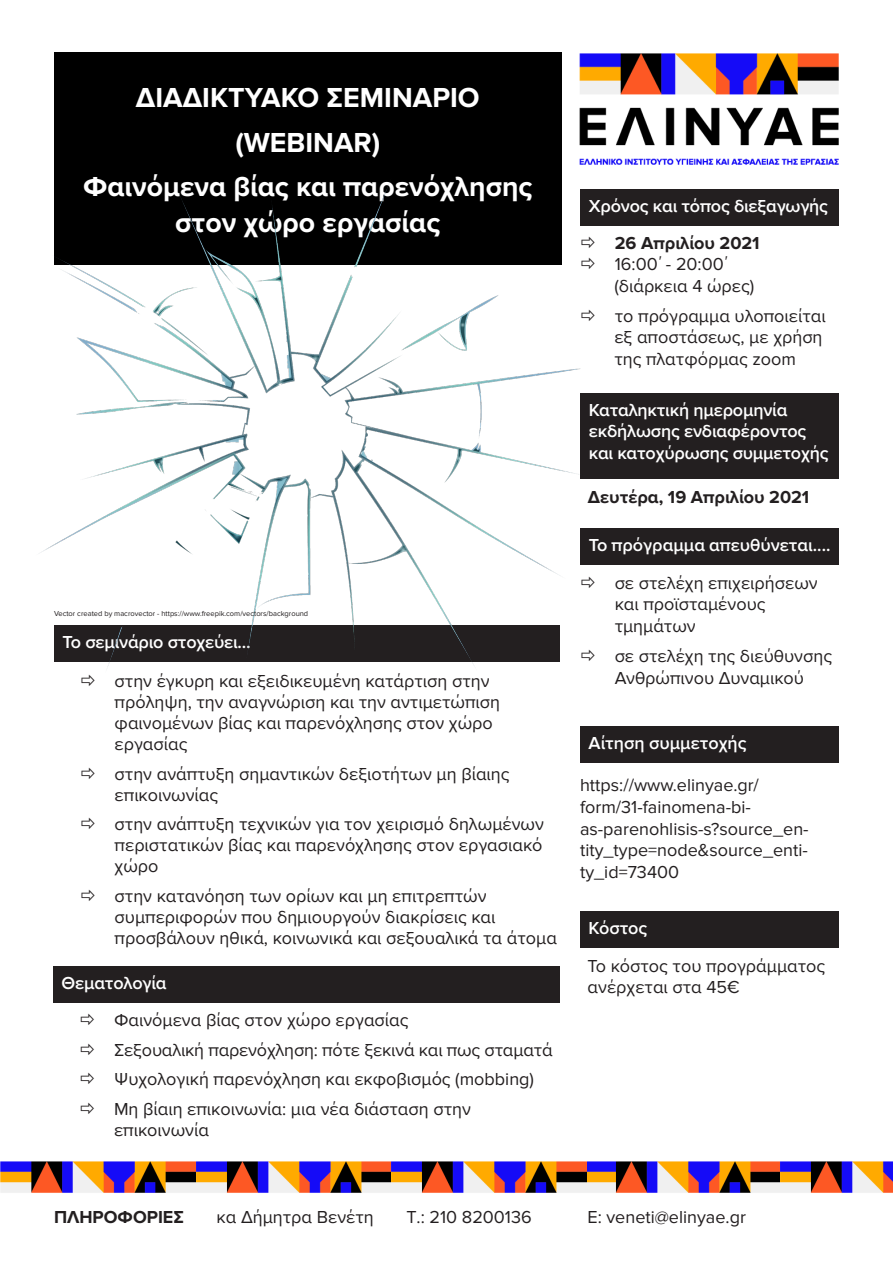
<style>
.page{position:relative;width:893px;height:1263px;background:#fff}
.page>*{position:absolute;margin:0;border:0;box-sizing:border-box;transform-origin:0 0}
.t1{font:700 28.5px/36px "Proxima Nova";color:#fff;text-align:center}
.t2{font:18px/21.6px "Proxima Nova";color:#231f20}
.t3{font:600 18px/21.6px "Proxima Nova";letter-spacing:-.01em;color:#fff}
.t4{font:700 18px "Proxima Nova";color:#231f20}
.t5{font:7.5px "Proxima Nova";color:#231f20}
.s1{font-weight:700}
</style>
<div class="page">
<div style="left:54px;top:52px;width:508px;height:213px;background:#000"></div>
<div style="left:580px;top:189px;width:259px;height:36px;background:#231f20"></div>
<div style="left:53px;top:966px;width:506px;height:36px;background:#231f20"></div>
<img style="left:579px;top:53px;width:260px;height:112px">
<img style="left:0;top:1161px;width:893px;height:32px">
<div style="left:580px;top:528px;width:259px;height:37px;background:#231f20"></div>
<div style="left:580px;top:912px;width:259px;height:36px;background:#231f20"></div>
<div style="left:580px;top:393px;width:259px;height:85px;background:#231f20"></div>
<div style="left:580px;top:726px;width:259px;height:37px;background:#231f20"></div>
<img style="left:40px;top:130px;width:557px;height:537px">
<svg style="left:582px;top:236px;width:13px;height:12px"></svg>
<svg style="left:582px;top:258px;width:13px;height:11px"></svg>
<svg style="left:582px;top:310px;width:13px;height:11px"></svg>
<svg style="left:582px;top:577px;width:13px;height:11px"></svg>
<svg style="left:582px;top:650px;width:13px;height:11px"></svg>
<p class="t1" style="left:136px;top:80px;width:345px">ΔΙΑΔΙΚΤΥΑΚΟ ΣΕΜΙΝΑΡΙΟ</p>
<p class="t1" style="left:235px;top:125px;width:147px">(WEBINAR)</p>
<p class="t1" style="left:83px;top:169px;width:451px">Φαινόμενα βίας και παρενόχλησης στον χώρο εργασίας</p>
<p class="t5" style="left:54px;top:610px;width:256px">Vector created by macrovector - https://www.freepik.com/vectors/background</p>
<p class="t3" style="left:63px;top:631px;width:190px">Το σεμινάριο στοχεύει…</p>
<p class="t2" style="left:115px;top:671px;width:387px;line-height:21px">στην έγκυρη και εξειδικευμένη κατάρτιση στην πρόληψη, την αναγνώριση και την αντιμετώπιση φαινομένων βίας και παρενόχλησης στον χώρο εργασίας</p>
<p class="t2" style="left:115px;top:764px;width:396px;line-height:21px">στην ανάπτυξη σημαντικών δεξιοτήτων μη βίαιης επικοινωνίας</p>
<p class="t2" style="left:115px;top:814px;width:431px;line-height:21px;text-align:justify">στην ανάπτυξη τεχνικών για τον χειρισμό δηλωμένων περιστατικών βίας και παρενόχλησης στον εργασιακό χώρο</p>
<p class="t2" style="left:115px;top:886px;width:444px;line-height:21px">στην κατανόηση των ορίων και μη επιτρεπτών συμπεριφορών που δημιουργούν διακρίσεις και προσβάλουν ηθικά, κοινωνικά και σεξουαλικά τα άτομα</p>
<p class="t3" style="left:62px;top:972px;width:106px">Θεματολογία</p>
<p class="t2" style="left:114px;top:1010px;width:296px">Φαινόμενα βίας στον χώρο εργασίας</p>
<p class="t2" style="left:114px;top:1039px;width:440px">Σεξουαλική παρενόχληση: πότε ξεκινά και πως σταματά</p>
<p class="t2" style="left:114px;top:1069px;width:422px">Ψυχολογική παρενόχληση και εκφοβισμός (mobbing)</p>
<p class="t2" style="left:114px;top:1098px;width:358px;line-height:21px">Μη βίαιη επικοινωνία: μια νέα διάσταση στην επικοινωνία</p>
<p class="t3" style="left:589px;top:195px;width:241px">Χρόνος και τόπος διεξαγωγής</p>
<p class="t2" style="left:614px;top:232px;width:147px"><span class="s1">26 Απριλίου 2021<br></span>16:00΄ - 20:00΄ (διάρκεια 4 ώρες)</p>
<p class="t2" style="left:614px;top:305px;width:213px">το πρόγραμμα υλοποιείται εξ αποστάσεως, με χρήση της πλατφόρμας zoom</p>
<p class="t3" style="left:589px;top:399px;width:241px">Καταληκτική ημερομηνία εκδήλωσης ενδιαφέροντος και κατοχύρωσης συμμετοχής</p>
<p class="t4" style="left:588px;top:487px;width:223px">Δευτέρα, 19 Απριλίου 2021</p>
<p class="t3" style="left:589px;top:535px;width:243px">Το πρόγραμμα απευθύνεται....</p>
<p class="t2" style="left:615px;top:572px;width:205px">σε στελέχη επιχειρήσεων και προϊσταμένους τμημάτων</p>
<p class="t2" style="left:615px;top:646px;width:219px">σε στελέχη της διεύθυνσης<br>Ανθρώπινου Δυναμικού</p>
<p class="t3" style="left:589px;top:733px;width:160px">Αίτηση συμμετοχής</p>
<p class="t2" style="left:580px;top:775px;width:230px">https://www.elinyae.gr/ form/31-fainomena-bi&shy;as-parenohlisis-s?source_en&shy;tity_type=node&amp;source_enti&shy;ty_id=73400</p>
<p class="t3" style="left:588px;top:918px;width:60px">Κόστος</p>
<p class="t2" style="left:588px;top:955px;width:239px">Το κόστος του προγράμματος ανέρχεται στα 45€</p>
<p class="t4" style="left:54px;top:1207px;width:131px">ΠΛΗΡΟΦΟΡΙΕΣ</p>
<p class="t2" style="left:217px;top:1207px;width:159px">κα Δήμητρα Βενέτη</p>
<p class="t2" style="left:406px;top:1207px;width:127px">Τ.: 210 8200136</p>
<p class="t2" style="left:587px;top:1207px;width:160px">Ε: veneti@elinyae.gr</p>
</div>
